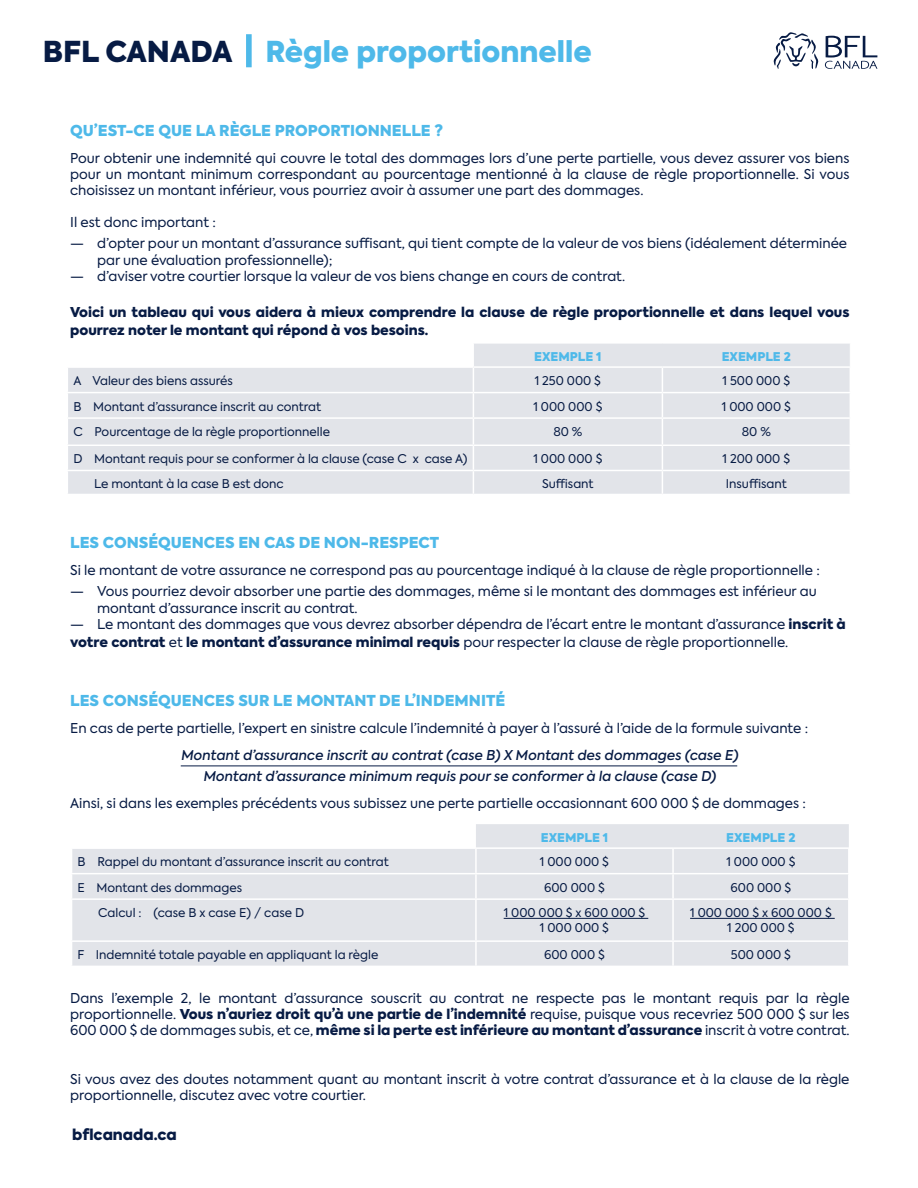
<style>
.page{position:relative;width:918px;height:1188px;background:#fff}
.page>*{position:absolute;margin:0;border:0;box-sizing:border-box;transform-origin:0 0}
.t1{font:900 28.65px "Axiforma";color:#4eb9e9}
.t2{font:900 28.65px "Axiforma";color:#071b44}
.t3{font:900 15px "Axiforma";color:#4eb9e9}
.t4{font:900 15px "Axiforma";color:#071b44}
.t5{font:13.5px/16.2px "Axiforma";color:#071b44}
.t6{font:900 13.5px/18px "Axiforma";color:#071b44}
.t7{font:italic 500 13.5px "Axiforma";color:#071b44}
.t8{font:12px "Axiforma";color:#071b44}
.t9{font:900 12px "Axiforma";color:#4eb9e9}
.s1{font-weight:900}
</style>
<div class="page">
<svg style="left:246px;top:34px;width:6px;height:33px"></svg>
<svg style="left:774px;top:32px;width:44px;height:37px"></svg>
<svg style="left:825px;top:36px;width:52px;height:33px"></svg>
<svg style="left:68px;top:344px;width:782px;height:150px;background:#e4e6eb"></svg>
<hr style="left:473px;top:366px;width:189px;height:2px;background:#fff">
<hr style="left:662px;top:366px;width:189px;height:2px;background:#fff">
<hr style="left:473px;top:392px;width:189px;height:1px;background:#fff">
<hr style="left:662px;top:392px;width:189px;height:1px;background:#fff">
<hr style="left:473px;top:417px;width:189px;height:2px;background:#fff">
<hr style="left:662px;top:417px;width:189px;height:2px;background:#fff">
<hr style="left:473px;top:445px;width:189px;height:1px;background:#fff">
<hr style="left:662px;top:445px;width:189px;height:1px;background:#fff">
<hr style="left:473px;top:470px;width:189px;height:1px;background:#fff">
<hr style="left:662px;top:470px;width:189px;height:1px;background:#fff">
<svg style="left:662px;top:368px;width:1px;height:126px"></svg>
<hr style="left:67px;top:366px;width:406px;height:2px;background:#fff">
<hr style="left:67px;top:392px;width:406px;height:1px;background:#fff">
<hr style="left:67px;top:417px;width:406px;height:2px;background:#fff">
<hr style="left:67px;top:445px;width:406px;height:1px;background:#fff">
<hr style="left:67px;top:470px;width:406px;height:1px;background:#fff">
<svg style="left:473px;top:344px;width:1px;height:150px"></svg>
<svg style="left:72px;top:824px;width:777px;height:142px;background:#e4e6eb"></svg>
<hr style="left:71px;top:847px;width:405px;height:2px;background:#fff">
<hr style="left:476px;top:847px;width:197px;height:2px;background:#fff">
<hr style="left:475px;top:849px;width:2px;height:24px;background:#fff">
<hr style="left:673px;top:847px;width:177px;height:2px;background:#fff">
<hr style="left:672px;top:849px;width:2px;height:24px;background:#fff">
<hr style="left:848px;top:849px;width:2px;height:24px;background:#fff">
<hr style="left:71px;top:873px;width:405px;height:1px;background:#fff">
<hr style="left:476px;top:873px;width:197px;height:1px;background:#fff">
<hr style="left:475px;top:874px;width:2px;height:24px;background:#fff">
<hr style="left:673px;top:873px;width:177px;height:1px;background:#fff">
<hr style="left:672px;top:874px;width:2px;height:24px;background:#fff">
<hr style="left:848px;top:874px;width:2px;height:24px;background:#fff">
<hr style="left:71px;top:898px;width:405px;height:2px;background:#fff">
<hr style="left:476px;top:898px;width:197px;height:2px;background:#fff">
<hr style="left:475px;top:900px;width:2px;height:40px;background:#fff">
<hr style="left:673px;top:898px;width:177px;height:2px;background:#fff">
<hr style="left:672px;top:900px;width:2px;height:40px;background:#fff">
<hr style="left:848px;top:900px;width:2px;height:40px;background:#fff">
<hr style="left:71px;top:940px;width:405px;height:2px;background:#fff">
<hr style="left:476px;top:940px;width:197px;height:2px;background:#fff">
<hr style="left:475px;top:942px;width:2px;height:24px;background:#fff">
<hr style="left:673px;top:940px;width:177px;height:2px;background:#fff">
<hr style="left:672px;top:942px;width:2px;height:24px;background:#fff">
<hr style="left:848px;top:942px;width:2px;height:24px;background:#fff">
<hr style="left:504px;top:918px;width:144px;height:1px;background:#071b44">
<hr style="left:690px;top:918px;width:145px;height:1px;background:#071b44">
<hr style="left:181px;top:766px;width:556px;height:1px;background:#071b44">
<p class="t2" style="left:43px;top:31px;width:191px">BFL CANADA</p>
<p class="t1" style="left:265px;top:31px;width:328px">Règle proportionnelle</p>
<p class="t3" style="left:70px;top:119px;width:374px">QU’EST-CE QUE LA RÈGLE PROPORTIONNELLE ?</p>
<p class="t5" style="left:70px;top:150px;width:781px;text-align:justify">Pour obtenir une indemnité qui couvre le total des dommages lors d’une perte partielle, vous devez assurer vos biens pour un montant minimum correspondant au pourcentage mentionné à la clause de règle proportionnelle. Si vous choisissez un montant inférieur, vous pourriez avoir à assumer une part des dommages.</p>
<p class="t5" style="left:70px;top:215px;width:147px">Il est donc important :</p>
<p class="t5" style="left:97px;top:236px;width:751px;text-indent:-27px">— d’opter pour un montant d’assurance suffisant, qui tient compte de la valeur de vos biens (idéalement déterminée par une évaluation professionnelle);</p>
<p class="t5" style="left:70px;top:268px;width:556px">— d’aviser votre courtier lorsque la valeur de vos biens change en cours de contrat.</p>
<p class="t6" style="left:70px;top:303px;width:781px">Voici un tableau qui vous aidera à mieux comprendre la clause de règle proportionnelle et dans lequel vous pourrez noter le montant qui répond à vos besoins.</p>
<p class="t9" style="left:534px;top:348px;width:69px">EXEMPLE 1</p>
<p class="t9" style="left:722px;top:348px;width:71px">EXEMPLE 2</p>
<p class="t8" style="left:73px;top:373px;width:161px">A Valeur des biens assurés</p>
<p class="t8" style="left:535px;top:373px;width:68px">1 250 000 $</p>
<p class="t8" style="left:722px;top:373px;width:69px">1 500 000 $</p>
<p class="t8" style="left:73px;top:399px;width:249px">B Montant d’assurance inscrit au contrat</p>
<p class="t8" style="left:533px;top:399px;width:71px">1 000 000 $</p>
<p class="t8" style="left:722px;top:399px;width:71px">1 000 000 $</p>
<p class="t8" style="left:73px;top:424px;width:258px">C Pourcentage de la règle proportionnelle</p>
<p class="t8" style="left:553px;top:424px;width:31px">80 %</p>
<p class="t8" style="left:742px;top:424px;width:31px">80 %</p>
<p class="t8" style="left:73px;top:451px;width:396px">D Montant requis pour se conformer à la clause (case C x case A)</p>
<p class="t8" style="left:533px;top:451px;width:71px">1 000 000 $</p>
<p class="t8" style="left:723px;top:451px;width:69px">1 200 000 $</p>
<p class="t8" style="left:94px;top:476px;width:191px">Le montant à la case B est donc</p>
<p class="t8" style="left:542px;top:476px;width:53px">Suffisant</p>
<p class="t8" style="left:726px;top:476px;width:62px">Insuffisant</p>
<p class="t3" style="left:70px;top:532px;width:371px">LES CONSÉQUENCES EN CAS DE NON-RESPECT</p>
<p class="t5" style="left:70px;top:563px;width:751px">Si le montant de votre assurance ne correspond pas au pourcentage indiqué à la clause de règle proportionnelle :</p>
<p class="t5" style="left:97px;top:584px;width:721px;text-indent:-27px">— Vous pourriez devoir absorber une partie des dommages, même si le montant des dommages est inférieur au montant d’assurance inscrit au contrat.</p>
<p class="t5" style="left:70px;top:615px;width:777px;line-height:18px">— Le montant des dommages que vous devrez absorber dépendra de l’écart entre le montant d’assurance <span class="s1">inscrit à votre contrat</span> et <span class="s1">le montant d’assurance minimal requis</span> pour respecter la clause de règle proportionnelle.</p>
<p class="t3" style="left:70px;top:690px;width:437px">LES CONSÉQUENCES SUR LE MONTANT DE L’INDEMNITÉ</p>
<p class="t5" style="left:70px;top:720px;width:740px">En cas de perte partielle, l’expert en sinistre calcule l’indemnité à payer à l’assuré à l’aide de la formule suivante :</p>
<p class="t7" style="left:181px;top:746px;width:559px">Montant d’assurance inscrit au contrat (case B) X Montant des dommages (case E)</p>
<p class="t7" style="left:204px;top:767px;width:514px">Montant d’assurance minimum requis pour se conformer à la clause (case D)</p>
<p class="t5" style="left:70px;top:795px;width:737px">Ainsi, si dans les exemples précédents vous subissez une perte partielle occasionnant 600 000 $ de dommages :</p>
<p class="t9" style="left:541px;top:829px;width:69px">EXEMPLE 1</p>
<p class="t9" style="left:726px;top:829px;width:71px">EXEMPLE 2</p>
<p class="t8" style="left:78px;top:854px;width:313px">B Rappel du montant d’assurance inscrit au contrat</p>
<p class="t8" style="left:540px;top:854px;width:71px">1 000 000 $</p>
<p class="t8" style="left:726px;top:854px;width:71px">1 000 000 $</p>
<p class="t8" style="left:78px;top:880px;width:166px">E Montant des dommages</p>
<p class="t8" style="left:544px;top:880px;width:62px">600 000 $</p>
<p class="t8" style="left:731px;top:880px;width:62px">600 000 $</p>
<p class="t8" style="left:98px;top:905px;width:207px">Calcul : (case B x case E) / case D</p>
<p class="t8" style="left:504px;top:905px;width:143px">1 000 000 $ x 600 000 $</p>
<p class="t8" style="left:540px;top:920px;width:71px">1 000 000 $</p>
<p class="t8" style="left:690px;top:905px;width:143px">1 000 000 $ x 600 000 $</p>
<p class="t8" style="left:727px;top:920px;width:69px">1 200 000 $</p>
<p class="t8" style="left:78px;top:947px;width:302px">F Indemnité totale payable en appliquant la règle</p>
<p class="t8" style="left:544px;top:947px;width:62px">600 000 $</p>
<p class="t8" style="left:731px;top:947px;width:62px">500 000 $</p>
<p class="t5" style="left:70px;top:990px;width:781px;text-align:justify">Dans l’exemple 2, le montant d’assurance souscrit au contrat ne respecte pas le montant requis par la règle proportionnelle. <span class="s1">Vous n’auriez droit qu’à une partie de l’indemnité</span> requise, puisque vous recevriez 500 000 $ sur les 600 000 $ de dommages subis, et ce, <span class="s1">même si la perte est inférieure au montant d’assurance</span> inscrit à votre contrat.</p>
<p class="t5" style="left:70px;top:1071px;width:781px">Si vous avez des doutes notamment quant au montant inscrit à votre contrat d’assurance et à la clause de la règle proportionnelle, discutez avec votre courtier.</p>
<p class="t4" style="left:72px;top:1124px;width:106px">bflcanada.ca</p>
</div>
